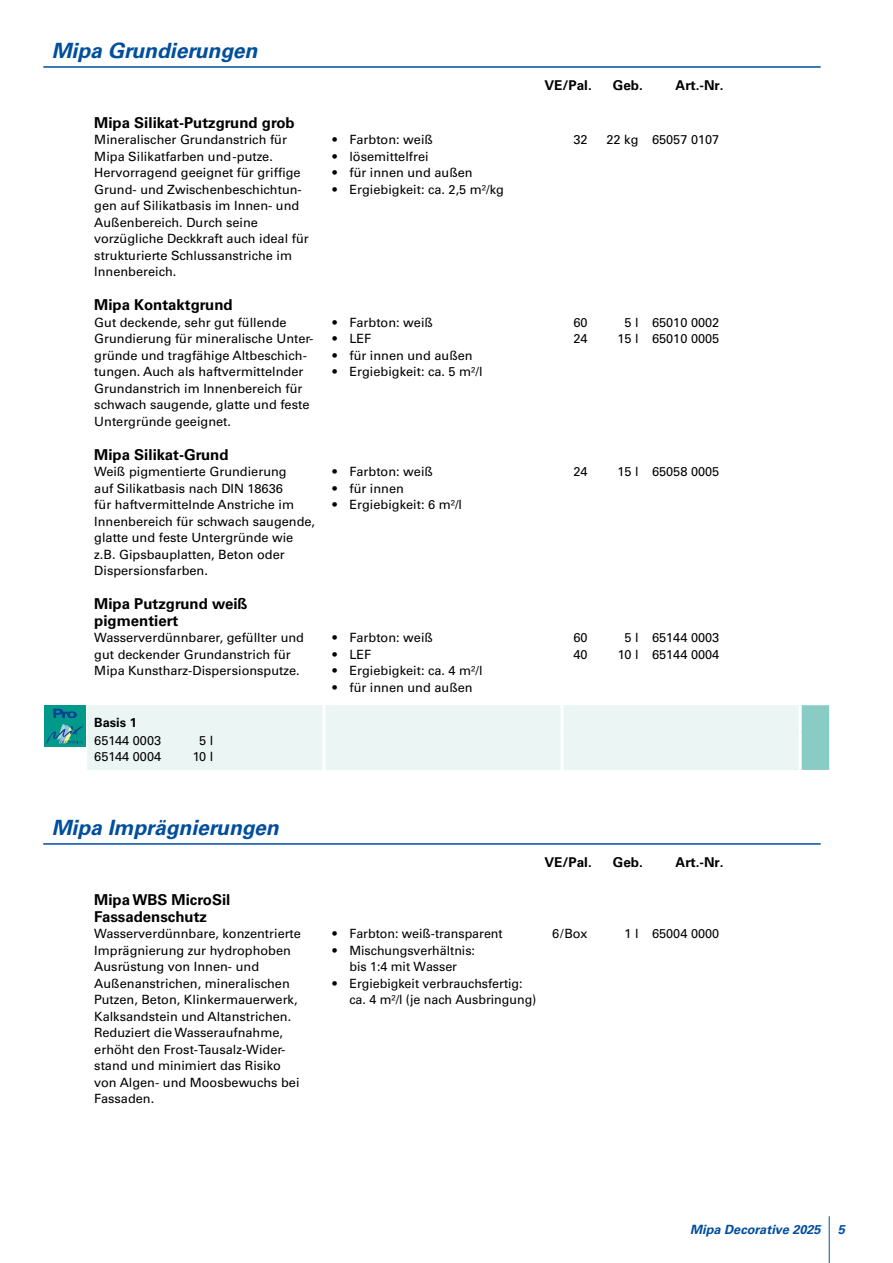
<style>
.page{position:relative;width:893px;height:1263px;background:#fff}
.page>*{position:absolute;margin:0;border:0;box-sizing:border-box;transform-origin:0 0}
.t1{font:italic 700 21px "Univers LT Pro 65";color:#004e9e}
.t2{font:700 15px/16.5px "Univers LT Pro 65";color:#000}
.t3{font:700 13.5px "Univers LT Pro 65";color:#000}
.t4{font:12.75px/16.5px "Univers LT Pro 55 Roman";color:#000}
.t5{font:italic 700 12.75px "Univers LT Pro 65";color:#004e9e}
.t6{font:700 12.75px "Univers LT Pro 65";color:#000}
</style>
<div class="page">
<hr style="left:829px;top:1216px;width:1px;height:47px;background:#004e9e">
<hr style="left:43px;top:66px;width:778px;height:2px;background:#004e9e">
<div style="left:87px;top:705px;width:712px;height:65px;background:#ebf5f4"></div>
<div style="left:802px;top:705px;width:27px;height:65px;background:#88ccc5"></div>
<hr style="left:561px;top:705px;width:3px;height:26px;background:#fff">
<hr style="left:322px;top:705px;width:3px;height:26px;background:#fff">
<hr style="left:561px;top:731px;width:3px;height:39px;background:#fff">
<hr style="left:322px;top:731px;width:3px;height:39px;background:#fff">
<hr style="left:43px;top:843px;width:778px;height:2px;background:#004e9e">
<div style="left:44px;top:705px;width:41px;height:41px;background:#00998a"></div>
<svg style="left:53px;top:709px;width:24px;height:9px"></svg>
<svg style="left:46px;top:724px;width:37px;height:20px"></svg>
<h1 class="t1" style="left:52px;top:38px;width:207px">Mipa Grundierungen</h1>
<p class="t2" style="left:94px;top:114px;width:202px">Mipa Silikat-Putzgrund grob</p>
<p class="t4" style="left:94px;top:131px;width:216px">Mineralischer Grundanstrich für<br>Mipa Silikatfarben und -putze.<br>Hervorragend geeignet für griffige<br>Grund- und Zwischenbeschichtun&shy;gen auf Silikatbasis im Innen- und<br>Außenbereich. Durch seine vorzügliche Deckkraft auch ideal für strukturierte Schlussanstriche im<br>Innenbereich.</p>
<p class="t4" style="left:332px;top:131px;width:102px">• Farbton: weiß</p>
<p class="t4" style="left:332px;top:148px;width:98px">• lösemittelfrei</p>
<p class="t4" style="left:332px;top:164px;width:142px">• für innen und außen</p>
<p class="t4" style="left:332px;top:181px;width:173px">• Ergiebigkeit: ca. 2,5 m²/kg</p>
<p class="t2" style="left:94px;top:297px;width:140px">Mipa Kontaktgrund</p>
<p class="t4" style="left:94px;top:314px;width:221px">Gut deckende, sehr gut füllende Grundierung für mineralische Unter&shy;gründe und tragfähige Altbeschich&shy;tungen. Auch als haftvermittelnder Grundanstrich im Innenbereich für schwach saugende, glatte und feste Untergründe geeignet.</p>
<p class="t4" style="left:332px;top:314px;width:102px">• Farbton: weiß</p>
<p class="t4" style="left:332px;top:330px;width:40px">• LEF</p>
<p class="t4" style="left:332px;top:347px;width:142px">• für innen und außen</p>
<p class="t4" style="left:332px;top:363px;width:152px">• Ergiebigkeit: ca. 5 m²/l</p>
<p class="t2" style="left:94px;top:446px;width:136px">Mipa Silikat-Grund</p>
<p class="t4" style="left:94px;top:463px;width:222px">Weiß pigmentierte Grundierung<br>auf Silikatbasis nach DIN 18636<br>für haftvermittelnde Anstriche im<br>Innenbereich für schwach saugende, glatte und feste Untergründe wie z.B. Gipsbauplatten, Beton oder<br>Dispersionsfarben.</p>
<p class="t4" style="left:332px;top:463px;width:102px">• Farbton: weiß</p>
<p class="t4" style="left:332px;top:480px;width:73px">• für innen</p>
<p class="t4" style="left:332px;top:496px;width:131px">• Ergiebigkeit: 6 m²/l</p>
<p class="t2" style="left:94px;top:596px;width:155px">Mipa Putzgrund weiß pigmentiert</p>
<p class="t4" style="left:94px;top:629px;width:211px">Wasserverdünnbarer, gefüllter und gut deckender Grundanstrich für<br>Mipa Kunstharz-Dispersionsputze.</p>
<p class="t4" style="left:332px;top:629px;width:102px">• Farbton: weiß</p>
<p class="t4" style="left:332px;top:646px;width:40px">• LEF</p>
<p class="t4" style="left:332px;top:662px;width:152px">• Ergiebigkeit: ca. 4 m²/l</p>
<p class="t4" style="left:332px;top:679px;width:142px">• für innen und außen</p>
<p class="t6" style="left:94px;top:715px;width:44px">Basis 1</p>
<p class="t4" style="left:94px;top:732px;width:68px">65144 0003<br>65144 0004</p>
<p class="t4" style="left:193px;top:732px;width:22px;text-align:center">5 l<br>10 l</p>
<p class="t3" style="left:545px;top:77px;width:49px">VE/Pal.</p>
<p class="t3" style="left:613px;top:77px;width:32px">Geb.</p>
<p class="t3" style="left:676px;top:77px;width:50px">Art.-Nr.</p>
<p class="t4" style="left:573px;top:131px;width:16px">32</p>
<p class="t4" style="left:606px;top:131px;width:114px">22 kg 65057 0107</p>
<p class="t4" style="left:573px;top:314px;width:16px">60<br>24</p>
<p class="t4" style="left:617px;top:314px;width:23px;text-align:center">5 l<br>15 l</p>
<p class="t4" style="left:652px;top:314px;width:69px">65010 0002<br>65010 0005</p>
<p class="t4" style="left:573px;top:463px;width:16px">24</p>
<p class="t4" style="left:617px;top:463px;width:103px">15 l 65058 0005</p>
<p class="t4" style="left:573px;top:629px;width:16px">60<br>40</p>
<p class="t4" style="left:618px;top:629px;width:22px;text-align:center">5 l<br>10 l</p>
<p class="t4" style="left:652px;top:629px;width:69px">65144 0003<br>65144 0004</p>
<h1 class="t1" style="left:52px;top:815px;width:229px">Mipa Imprägnierungen</h1>
<p class="t3" style="left:545px;top:854px;width:49px">VE/Pal.</p>
<p class="t3" style="left:613px;top:854px;width:32px">Geb.</p>
<p class="t3" style="left:676px;top:854px;width:50px">Art.-Nr.</p>
<p class="t2" style="left:94px;top:892px;width:138px">Mipa WBS MicroSil<br>Fassadenschutz</p>
<p class="t4" style="left:94px;top:925px;width:208px">Wasserverdünnbare, konzentrierte<br>Imprägnierung zur hydrophoben<br>Ausrüstung von Innen- und<br>Außenanstrichen, mineralischen<br>Putzen, Beton, Klinkermauerwerk,<br>Kalksandstein und Altanstrichen.<br>Reduziert die Wasseraufnahme, erhöht den Frost-Tausalz-Wider&shy;stand und minimiert das Risiko von Algen- und Moosbewuchs bei<br>Fassaden.</p>
<p class="t4" style="left:332px;top:925px;width:172px">• Farbton: weiß-transparent</p>
<p class="t4" style="left:332px;top:942px;width:144px;text-align:center">• Mischungsverhältnis: bis 1:4 mit Wasser</p>
<p class="t4" style="left:349px;top:975px;width:188px;text-indent:-17px">• Ergiebigkeit verbrauchsfertig: ca. 4 m²/l (je nach Ausbringung)</p>
<p class="t4" style="left:552px;top:925px;width:37px">6/Box</p>
<p class="t4" style="left:624px;top:925px;width:96px">1 l 65004 0000</p>
<p class="t5" style="left:690px;top:1222px;width:132px">Mipa Decorative 2025</p>
<p class="t5" style="left:838px;top:1222px;width:9px">5</p>
</div>
